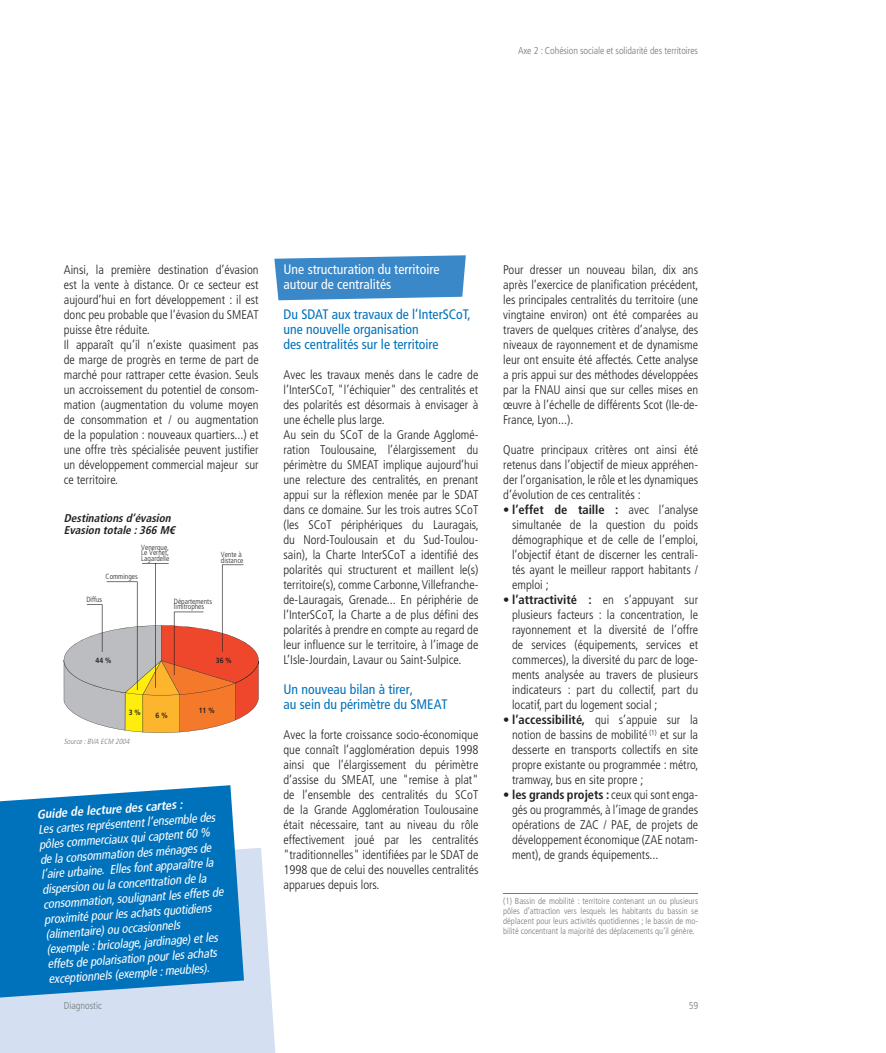
<style>
.page{position:relative;width:886px;height:1053px;background:#fff}
.page>*{position:absolute;margin:0;border:0;box-sizing:border-box;transform-origin:0 0}
.t1{font:condensed 13.75px/15px "Frutiger LT Std";color:#0072bc}
.t2{font:condensed 13.75px/15px "Frutiger LT Std";color:#fff}
.t3{font:300 condensed 12.5px/15px "Frutiger LT Std";color:#231f20;text-align:justify}
.t4{font:italic condensed 12.5px/15px "Frutiger LT Std";color:#fff}
.t5{font:italic 700 condensed 12.5px "Frutiger LT Std";color:#fff}
.t6{font:italic 700 condensed 11.25px/12.5px "Frutiger LT Std";color:#231f20}
.t7{font:300 condensed 10px "Frutiger LT Std";letter-spacing:-.01em;color:#76787b}
.t8{font:300 condensed 8.75px/10px "Frutiger LT Std";color:#76787b;text-align:justify}
.t9{font:300 condensed 7.5px/5.6px "Frutiger LT Std";color:#231f20}
.t10{font:italic 300 condensed 7.5px "Frutiger LT Std";color:#76787b}
.t11{font:700 condensed 7.5px "Frutiger LT Std";color:#231f20}
.s1{font-weight:700}
</style>
<div class="page">
<svg style="left:0;top:848px;width:275px;height:204px;background:#d7e2f1"></svg>
<svg style="left:0;top:785px;width:244px;height:212px;background:#167dc1"></svg>
<svg style="left:274px;top:255px;width:192px;height:45px;background:#4e93cd"></svg>
<hr style="left:503px;top:893px;width:195px;height:1px;background:#76787b">
<svg style="left:63px;top:563px;width:196px;height:169px"></svg>
<p class="t7" style="left:518px;top:44px;width:182px">Axe 2 : Cohésion sociale et solidarité des territoires</p>
<p class="t3" style="left:64px;top:262px;width:196px;text-align:left">Ainsi, la première destination d’évasion est la vente à distance. Or ce secteur est aujourd’hui en fort développement : il est donc peu probable que l’évasion du SMEAT puisse être réduite.<br>Il apparaît qu’il n’existe quasiment pas de marge de progrès en terme de part de marché pour rattraper cette évasion. Seuls un accroissement du potentiel de consom&shy;mation (augmentation du volume moyen de consommation et / ou augmentation de la population : nouveaux quartiers...) et une offre très spécialisée peuvent justifier un développement commercial majeur sur ce territoire.</p>
<p class="t6" style="left:64px;top:511px;width:115px">Destinationsd’évasion<br>Evasion totale :366 M€</p>
<p class="t9" style="left:141px;top:544px;width:30px;text-align:justify">Venerque, Le Vernet, Lagardelle</p>
<p class="t9" style="left:106px;top:574px;width:34px">Comminges</p>
<p class="t9" style="left:86px;top:596px;width:17px">Diffus</p>
<p class="t9" style="left:174px;top:598px;width:40px">Départements limitrophes</p>
<p class="t9" style="left:221px;top:551px;width:24px">Vente à distance</p>
<p class="t11" style="left:96px;top:655px;width:17px">44 %</p>
<p class="t11" style="left:129px;top:708px;width:14px">3 %</p>
<p class="t11" style="left:156px;top:710px;width:14px">6 %</p>
<p class="t10" style="left:64px;top:737px;width:69px">Source:BVA ECM 2004</p>
<p class="t11" style="left:216px;top:655px;width:17px">36 %</p>
<p class="t11" style="left:199px;top:706px;width:17px">11 %</p>
<p class="t5" style="left:36px;top:807px;width:147px;rotate:-4deg">Guide de lecture des cartes :</p>
<p class="t4" style="left:38px;top:822px;width:182px;rotate:-4deg">Les cartes représentent l’ensemble des pôles commerciaux qui captent 60 % de la consommation des ménages de l’aire urbaine. Elles font apparaître la dispersion ou la concentration de la consommation, soulignant les effets de proximité pour les achats quotidiens (alimentaire) ou occasionnels<br>(exemple : bricolage, jardinage) et les effets de polarisation pour les achats exceptionnels (exemple : meubles).</p>
<p class="t2" style="left:283px;top:261px;width:158px">Une structuration du territoire autour de centralités</p>
<p class="t1" style="left:283px;top:306px;width:189px">Du SDAT aux travaux de l’InterSCoT, une nouvelle organisation<br>des centralités sur le territoire</p>
<p class="t3" style="left:283px;top:367px;width:197px;text-align:left">Avec les travaux menés dans le cadre de l’InterSCoT, "l’échiquier" des centralités et des polarités est désormais à envisager à une échelle plus large.<br>Au sein du SCoT de la Grande Agglomé&shy;ration Toulousaine, l’élargissement du périmètre du SMEAT implique aujourd’hui une relecture des centralités, en prenant appui sur la réflexion menée par le SDAT dans ce domaine. Sur les trois autres SCoT (les SCoT périphériques du Lauragais, du Nord-Toulousain et du Sud-Toulou&shy;sain), la Charte InterSCoT a identifié des polarités qui structurent et maillent le(s) territoire(s), comme Carbonne, Villefranche&shy;de-Lauragais, Grenade... En périphérie de l’InterSCoT, la Charte a de plus défini des polarités à prendre en compte au regard de leur influence sur le territoire, à l’image de L’Isle-Jourdain, Lavaur ou Saint-Sulpice.</p>
<p class="t1" style="left:283px;top:681px;width:166px">Un nouveau bilan à tirer,<br>au sein du périmètre du SMEAT</p>
<p class="t3" style="left:283px;top:727px;width:196px">Avec la forte croissance socio-économique que connaît l’agglomération depuis 1998 ainsi que l’élargissement du périmètre d’assise du SMEAT, une "remise à plat" de l’ensemble des centralités du SCoT de la Grande Agglomération Toulousaine était nécessaire, tant au niveau du rôle effectivement joué par les centralités "traditionnelles" identifiées par le SDAT de 1998 que de celui des nouvelles centralités apparues depuis lors.</p>
<p class="t3" style="left:503px;top:262px;width:197px">Pour dresser un nouveau bilan, dix ans après l’exercice de planification précédent, les principales centralités du territoire (une vingtaine environ) ont été comparées au travers de quelques critères d’analyse, des niveaux de rayonnement et de dynamisme leur ont ensuite été affectés. Cette analyse a pris appui sur des méthodes développées par la FNAU ainsi que sur celles mises en œuvre à l’échelle de différents Scot (Ile-de-France, Lyon...).</p>
<p class="t3" style="left:503px;top:442px;width:196px">Quatre principaux critères ont ainsi été retenus dans l’objectif de mieux appréhen&shy;der l’organisation, le rôle et les dynamiques d’évolution de ces centralités :</p>
<p class="t3" style="left:512px;top:502px;width:188px;text-indent:-9px"><span class="s1">• l’effet de taille :</span> avec l’analyse simultanée de la question du poids démographique et de celle de l’emploi, l’objectif étant de discerner les centrali&shy;tés ayant le meilleur rapport habitants / emploi ;</p>
<p class="t3" style="left:512px;top:592px;width:188px;text-indent:-9px"><span class="s1">• l’attractivité :</span> en s’appuyant sur plusieurs facteurs : la concentration, le rayonnement et la diversité de l’offre de services (équipements, services et commerces), la diversité du parc de loge&shy;ments analysée au travers de plusieurs indicateurs : part du collectif, part du locatif, part du logement social ;</p>
<p class="t3" style="left:512px;top:712px;width:188px;text-indent:-9px"><span class="s1">• l’accessibilité,</span> qui s’appuie sur la notion de bassins de mobilité <sup>(1)</sup> et sur la desserte en transports collectifs en site propre existante ou programmée : métro, tramway, bus en site propre ;</p>
<p class="t3" style="left:512px;top:787px;width:188px;text-indent:-9px"><span class="s1">• les grands projets :</span> ceux qui sont enga&shy;gés ou programmés, à l’image de grandes opérations de ZAC / PAE, de projets de développement économique (ZAE notam&shy;ment), de grands équipements...</p>
<p class="t8" style="left:503px;top:896px;width:196px">(1) Bassin de mobilité : territoire contenant un ou plusieurs pôles d’attraction vers lesquels les habitants du bassin se déplacent pour leurs activités quotidiennes ; le bassin de mo&shy;bilité concentrant la majorité des déplacements qu’il génère.</p>
<p class="t7" style="left:64px;top:1000px;width:39px">Diagnostic</p>
<p class="t7" style="left:689px;top:1000px;width:11px">59</p>
</div>
